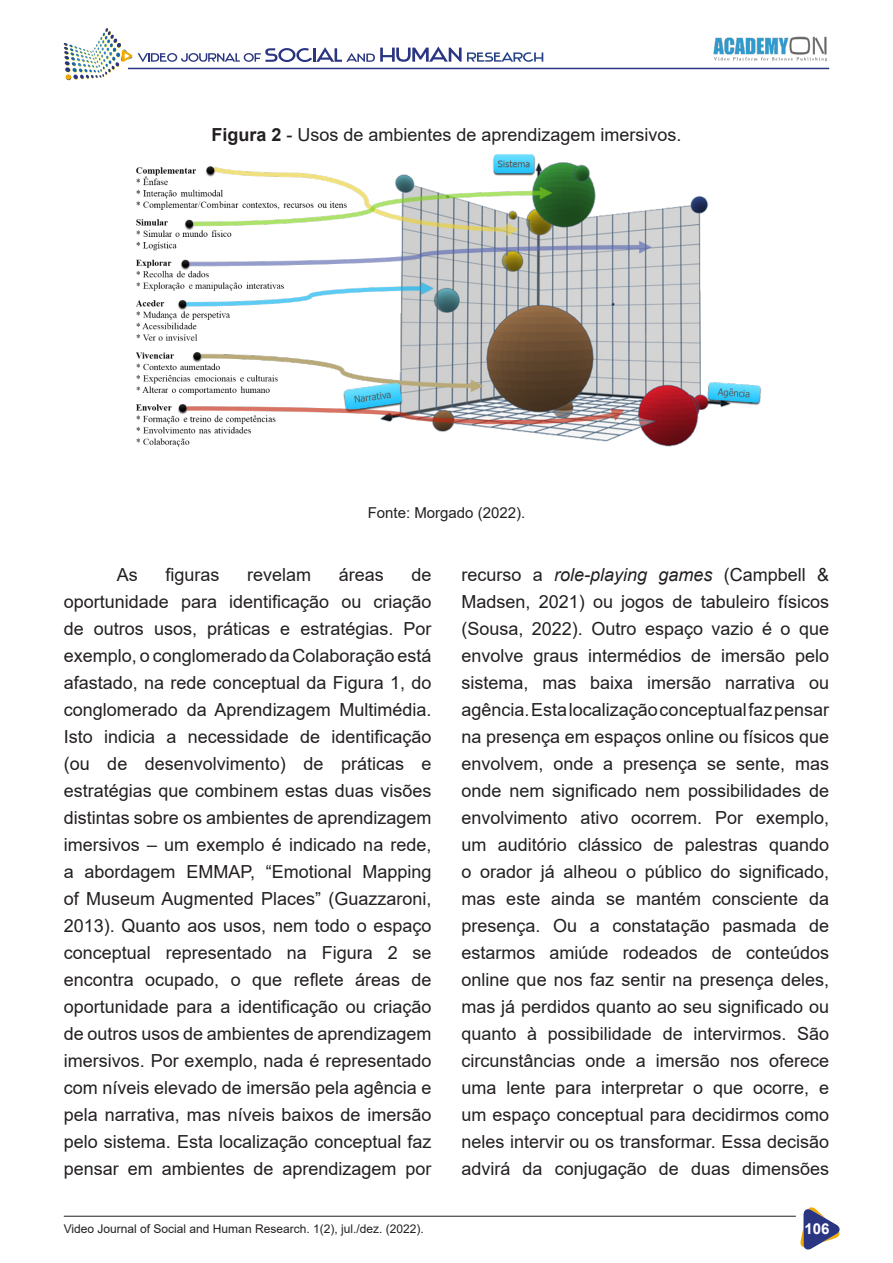
<style>
.page{position:relative;width:893px;height:1263px;background:#fff}
.page>*{position:absolute;margin:0;border:0;box-sizing:border-box;transform-origin:0 0}
.t1{font:18px/27px "Arial";color:#231f20;text-align:justify}
.t2{font:15px "Arial";color:#231f20}
.t3{font:700 15px "Arial";color:#fff}
.t4{font:12px "Arial";color:#231f20}
.s1{font-weight:700}
.s2{font-style:italic}
</style>
<div class="page">
<svg style="left:785px;top:1207px;width:55px;height:43px"></svg>
<hr style="left:64px;top:1216px;width:732px;height:1px;background:#231f20">
<hr style="left:128px;top:68px;width:701px;height:1px;background:#2b3682">
<img style="left:64px;top:28px;width:68px;height:52px">
<img style="left:713px;top:37px;width:115px;height:25px">
<svg style="left:138px;top:46px;width:405px;height:16px"></svg>
<img style="left:136px;top:154px;width:625px;height:293px">
<p class="t1" style="left:211px;top:121px;width:472px"><span class="s1">Figura 2</span> - Usos de ambientes de aprendizagem imersivos.</p>
<p class="t2" style="left:368px;top:502px;width:159px">Fonte: Morgado (2022).</p>
<p class="t1" style="left:117px;top:561px;width:23px">As</p>
<p class="t1" style="left:166px;top:561px;width:56px">figuras</p>
<p class="t1" style="left:247px;top:561px;width:66px">revelam</p>
<p class="t1" style="left:339px;top:561px;width:47px">áreas</p>
<p class="t1" style="left:64px;top:561px;width:369px;text-indent:348px">de oportunidade para identificação ou criação de outros usos, práticas e estratégias. Por exemplo, o conglomerado da Colaboração está afastado, na rede conceptual da Figura 1, do conglomerado da Aprendizagem Multimédia.<br>Isto indicia a necessidade de identificação (ou de desenvolvimento) de práticas e estratégias que combinem estas duas visões distintas sobre os ambientes de aprendizagem imersivos – um exemplo é indicado na rede, a abordagem EMMAP, “Emotional Mapping of Museum Augmented Places” (Guazzaroni, 2013). Quanto aos usos, nem todo o espaço conceptual representado na Figura 2 se encontra ocupado, o que reflete áreas de oportunidade para a identificação ou criação de outros usos de ambientes de aprendizagem imersivos. Por exemplo, nada é representado com níveis elevado de imersão pela agência e pela narrativa, mas níveis baixos de imersão pelo sistema. Esta localização conceptual faz pensar em ambientes de aprendizagem por</p>
<p class="t1" style="left:461px;top:561px;width:369px">recurso a <span class="s2">role-playing games</span> (Campbell &amp; Madsen, 2021) ou jogos de tabuleiro físicos (Sousa, 2022). Outro espaço vazio é o que envolve graus intermédios de imersão pelo sistema, mas baixa imersão narrativa ou agência. Esta localização conceptual faz pensar na presença em espaços online ou físicos que envolvem, onde a presença se sente, mas onde nem significado nem possibilidades de envolvimento ativo ocorrem. Por exemplo, um auditório clássico de palestras quando o orador já alheou o público do significado, mas este ainda se mantém consciente da presença. Ou a constatação pasmada de estarmos amiúde rodeados de conteúdos online que nos faz sentir na presença deles, mas já perdidos quanto ao seu significado ou quanto à possibilidade de intervirmos. São circunstâncias onde a imersão nos oferece uma lente para interpretar o que ocorre, e um espaço conceptual para decidirmos como neles intervir ou os transformar. Essa decisão advirá da conjugação de duas dimensões</p>
<p class="t4" style="left:64px;top:1220px;width:361px">Video Journal of Social and Human Research. 1(2), jul./dez. (2022).</p>
<p class="t3" style="left:804px;top:1218px;width:27px">106</p>
</div>
